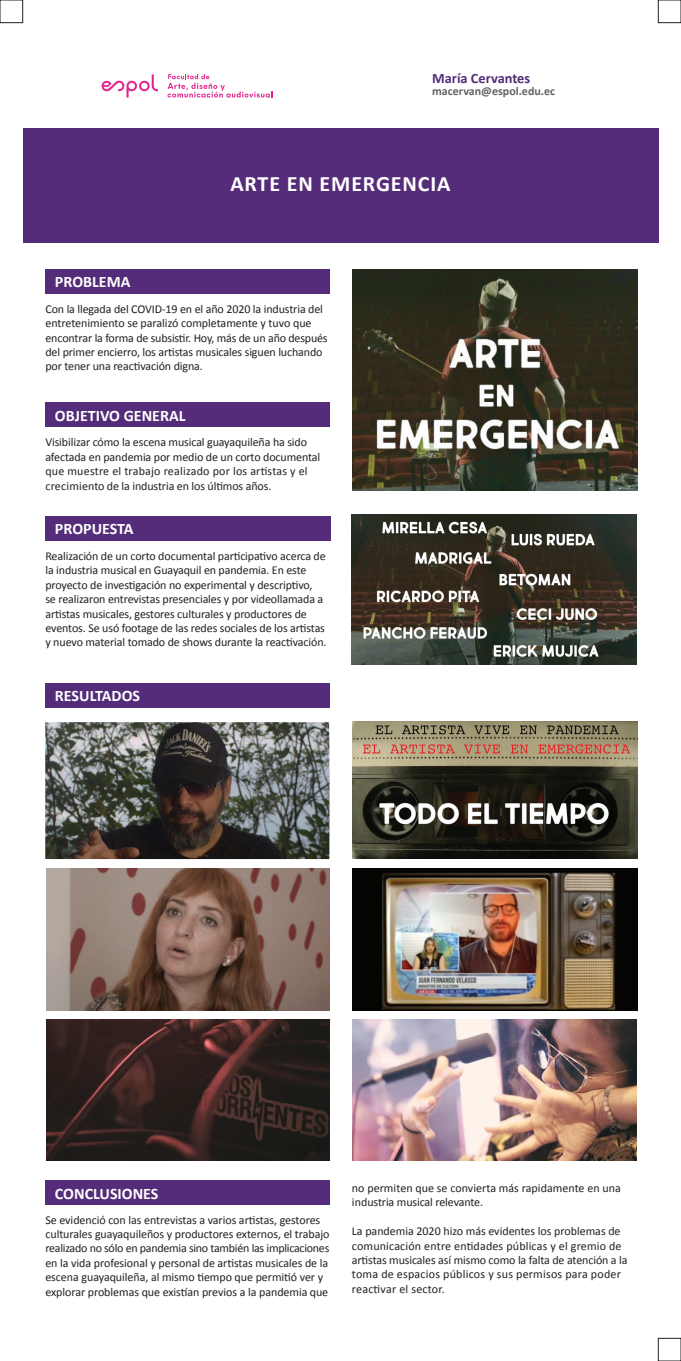
<style>
.page{position:relative;width:681px;height:1361px;background:#fff}
.page>*{position:absolute;margin:0;border:0;box-sizing:border-box;transform-origin:0 0}
.t1{font:700 22px "Calibri";letter-spacing:.04em;color:#fff}
.t2{font:700 16px "Calibri";color:#fff}
.t3{font:700 14.4px "Calibri";color:#542c79}
.t4{font:12px/14.4px "Calibri";letter-spacing:-.01em;color:#231f20}
.t5{font:700 12px "Calibri";color:#636366}
</style>
<div class="page">
<div style="left:0;top:0;width:23px;height:23px;border:1px solid #231f20"></div>
<div style="left:657px;top:0;width:23px;height:23px;border:1px solid #231f20"></div>
<div style="left:657px;top:1338px;width:23px;height:23px;border:1px solid #231f20"></div>
<div style="left:23px;top:128px;width:635px;height:115px;background:#542c79"></div>
<img style="left:352px;top:269px;width:284px;height:222px">
<div style="left:45px;top:1180px;width:284px;height:24px;background:#542c79"></div>
<div style="left:45px;top:683px;width:285px;height:24px;background:#542c79"></div>
<div style="left:45px;top:517px;width:285px;height:24px;background:#542c79"></div>
<div style="left:45px;top:403px;width:285px;height:24px;background:#542c79"></div>
<div style="left:45px;top:269px;width:285px;height:24px;background:#542c79"></div>
<svg style="left:167px;top:74px;width:105px;height:24px"></svg>
<svg style="left:101px;top:74px;width:57px;height:24px"></svg>
<img style="left:45px;top:722px;width:284px;height:137px">
<img style="left:352px;top:721px;width:285px;height:137px">
<img style="left:352px;top:869px;width:284px;height:141px">
<img style="left:46px;top:869px;width:284px;height:141px">
<img style="left:46px;top:1019px;width:284px;height:141px">
<img style="left:353px;top:1019px;width:283px;height:141px">
<img style="left:352px;top:514px;width:284px;height:150px">
<p class="t3" style="left:432px;top:68px;width:99px">María Cervantes</p>
<p class="t5" style="left:432px;top:83px;width:124px">macervan@espol.edu.ec</p>
<h2 class="t2" style="left:55px;top:271px;width:77px">PROBLEMA</h2>
<h1 class="t1" style="left:230px;top:168px;width:221px">ARTE EN EMERGENCIA</h1>
<p class="t4" style="left:45px;top:301px;width:284px">Con la llegada del COVID-19 en el año 2020 la industria del entretenimiento se paralizó completamente y tuvo que encontrar la forma de subsistir. Hoy, más de un año después del primer encierro, los artistas musicales siguen luchando por tener una reactivación digna.</p>
<h2 class="t2" style="left:55px;top:404px;width:132px">OBJETIVO GENERAL</h2>
<p class="t4" style="left:45px;top:435px;width:276px">Visibilizar cómo la escena musical guayaquileña ha sido afectada en pandemia por medio de un corto documental que muestre el trabajo realizado por los artistas y el crecimiento de la industria en los últimos años.</p>
<h2 class="t2" style="left:55px;top:518px;width:80px">PROPUESTA</h2>
<p class="t4" style="left:45px;top:548px;width:282px">Realización de un corto documental participativo acerca de la industria musical en Guayaquil en pandemia. En este proyecto de investigación no experimental y descriptivo,<br>se realizaron entrevistas presenciales y por videollamada a artistas musicales, gestores culturales y productores de eventos. Se usó footage de las redes sociales de los artistas y nuevo material tomado de shows durante la reactivación.</p>
<h2 class="t2" style="left:55px;top:684px;width:87px">RESULTADOS</h2>
<h2 class="t2" style="left:55px;top:1182px;width:105px">CONCLUSIONES</h2>
<p class="t4" style="left:45px;top:1212px;width:285px">Se evidenció con las entrevistas a varios artistas, gestores culturales guayaquileños y productores externos, el trabajo realizado no sólo en pandemia sino también las implicaciones en la vida profesional y personal de artistas musicales de la escena guayaquileña, al mismo tiempo que permitió ver y explorar problemas que existían previos a la pandemia que</p>
<p class="t4" style="left:352px;top:1180px;width:270px">no permiten que se convierta más rapidamente en una industria musical relevante.</p>
<p class="t4" style="left:352px;top:1223px;width:277px">La pandemia 2020 hizo más evidentes los problemas de comunicación entre entidades públicas y el gremio de artistas musicales así mismo como la falta de atención a la toma de espacios públicos y sus permisos para poder reactivar el sector.</p>
</div>
